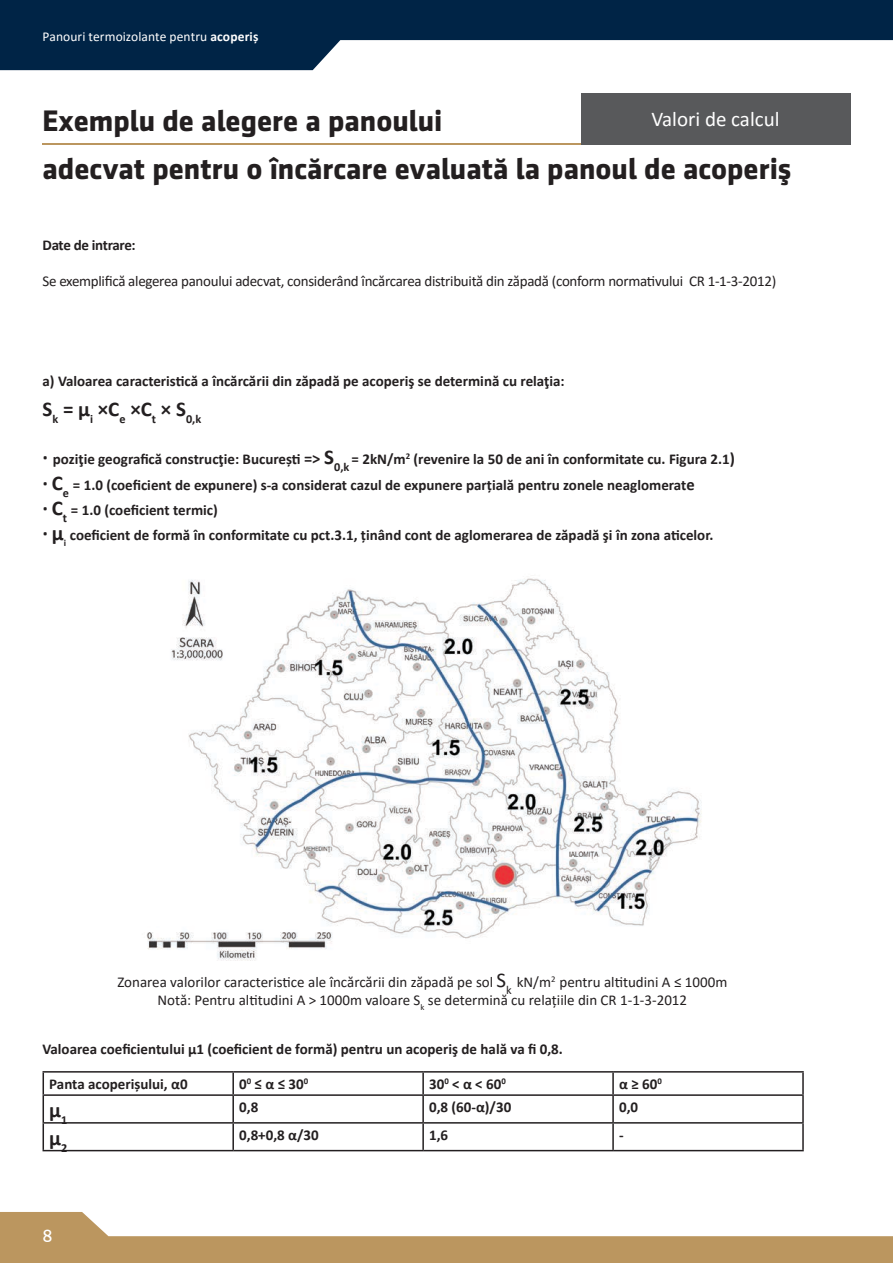
<style>
.page{position:relative;width:893px;height:1263px;background:#fff}
.page>*{position:absolute;margin:0;border:0;box-sizing:border-box;transform-origin:0 0}
.t1{font:700 30px "Sentico Sans DT";color:#231f20}
.t2{font:700 21px "Calibri";color:#231f20}
.t3{font:21px "Calibri";color:#fff}
.t4{font:18px "Ubuntu";color:#fff}
.t5{font:700 15px "Calibri";color:#231f20}
.t6{font:15px "Calibri";letter-spacing:-.01em;color:#231f20}
.t7{font:700 15px "Calibri";letter-spacing:-.025em;color:#231f20}
.t8{font:13.5px "Calibri";letter-spacing:.005em;color:#fff}
.s1{font-weight:700}
.s2{font-size:21px}
.s3{font-size:16.5px}
</style>
<div class="page">
<hr style="left:43px;top:143px;width:538px;height:2px;background:#bb965f">
<svg style="left:0;top:1212px;width:892px;height:51px;fill:#bb965f"></svg>
<svg style="left:892px;top:1236px;width:1px;height:27px"></svg>
<div style="left:581px;top:94px;width:269px;height:51px;background:#58595b"></div>
<img style="left:146px;top:578px;width:556px;height:383px">
<svg style="left:0;top:0;width:893px;height:70px;fill:#002446"></svg>
<hr style="left:43px;top:1071px;width:190px;height:1px;background:#231f20">
<hr style="left:233px;top:1071px;width:190px;height:1px;background:#231f20">
<hr style="left:232px;top:1072px;width:2px;height:22px;background:#231f20">
<hr style="left:423px;top:1071px;width:190px;height:1px;background:#231f20">
<hr style="left:422px;top:1072px;width:2px;height:22px;background:#231f20">
<hr style="left:613px;top:1071px;width:191px;height:1px;background:#231f20">
<hr style="left:612px;top:1072px;width:2px;height:22px;background:#231f20">
<hr style="left:802px;top:1072px;width:2px;height:22px;background:#231f20">
<hr style="left:43px;top:1094px;width:190px;height:2px;background:#231f20">
<hr style="left:233px;top:1094px;width:190px;height:2px;background:#231f20">
<hr style="left:232px;top:1096px;width:2px;height:26px;background:#231f20">
<hr style="left:423px;top:1094px;width:190px;height:2px;background:#231f20">
<hr style="left:422px;top:1096px;width:2px;height:26px;background:#231f20">
<hr style="left:613px;top:1094px;width:191px;height:2px;background:#231f20">
<hr style="left:612px;top:1096px;width:2px;height:26px;background:#231f20">
<hr style="left:802px;top:1096px;width:2px;height:26px;background:#231f20">
<hr style="left:43px;top:1122px;width:190px;height:1px;background:#231f20">
<svg style="left:43px;top:1072px;width:1px;height:78px"></svg>
<hr style="left:233px;top:1122px;width:190px;height:1px;background:#231f20">
<hr style="left:232px;top:1123px;width:2px;height:27px;background:#231f20">
<hr style="left:423px;top:1122px;width:190px;height:1px;background:#231f20">
<hr style="left:422px;top:1123px;width:2px;height:27px;background:#231f20">
<hr style="left:613px;top:1122px;width:191px;height:1px;background:#231f20">
<hr style="left:612px;top:1123px;width:2px;height:27px;background:#231f20">
<hr style="left:802px;top:1123px;width:2px;height:27px;background:#231f20">
<hr style="left:43px;top:1150px;width:190px;height:1px;background:#231f20">
<hr style="left:233px;top:1150px;width:190px;height:1px;background:#231f20">
<hr style="left:423px;top:1150px;width:190px;height:1px;background:#231f20">
<hr style="left:613px;top:1150px;width:191px;height:1px;background:#231f20">
<p class="t8" style="left:43px;top:27px;width:217px">Panouri termoizolante pentru <span class="s1">acoperiș</span></p>
<p class="t1" style="left:43px;top:104px;width:401px">Exemplu de alegere a panoului</p>
<p class="t1" style="left:43px;top:151px;width:750px">adecvat pentru o încărcare evaluată la panoul de acoperiş</p>
<p class="t3" style="left:651px;top:105px;width:130px">Valori de calcul</p>
<p class="t7" style="left:43px;top:234px;width:95px">Date de intrare:</p>
<p class="t6" style="left:43px;top:270px;width:735px">Se exemplifică alegerea panoului adecvat, considerând încărcarea distribuită din zăpadă (conform normativului CR 1-1-3-2012)</p>
<p class="t5" style="left:43px;top:371px;width:524px">a) Valoarea caracteristică a încărcării din zăpadă pe acoperiş se determină cu relaţia:</p>
<p class="t2" style="left:43px;top:394px;width:160px">S<sub>k</sub> = μ<sub>i</sub> ×C<sub>e</sub> ×C<sub>t</sub> × S<sub>0,k</sub></p>
<p class="t5" style="left:43px;top:449px;width:694px"><span class="s2">·</span> poziţie geografică construcţie: București <span class="s3">=&gt;</span> <span class="s2">S</span><sub>0,k</sub> = 2kN/m<sup>2</sup> (revenire la 50 de ani în conformitate cu. Figura 2.1<span class="s3">)</span></p>
<p class="t2" style="left:43px;top:468px;width:28px">·C<sub>e</sub></p>
<p class="t5" style="left:73px;top:474px;width:623px">= 1.0 (coeficient de expunere) s-a considerat cazul de expunere parțială pentru zonele neaglomerat<span class="s3">e</span></p>
<p class="t2" style="left:43px;top:493px;width:26px">·C<sub>t</sub></p>
<p class="t5" style="left:71px;top:499px;width:148px">= 1.0 (coeficient termic)</p>
<p class="t5" style="left:43px;top:524px;width:672px"><span class="s2">· μ</span><sub>i</sub> coeficient de formă în conformitate cu pct.3.1, ținând cont de aglomerarea de zăpadă şi în zona aticelor.</p>
<p class="t6" style="left:117px;top:972px;width:611px">Zonarea valorilor caracteristice ale încărcării din zăpadă pe sol <span class="s2">S</span><sub>k</sub> kN/m<sup>2</sup> pentru altitudini A ≤ 1000m</p>
<p class="t6" style="left:158px;top:990px;width:531px">Notă: Pentru altitudini A &gt; 1000m valoare S<sub>k</sub> se determină cu relațiile din CR 1-1-3-2012</p>
<p class="t5" style="left:43px;top:1038px;width:522px">Valoarea coeficientului μ1 (coeficient de formă) pentru un acoperiş de hală va fi 0,8.</p>
<p class="t5" style="left:49px;top:1073px;width:140px">Panta acoperișului, α0</p>
<p class="t5" style="left:239px;top:1073px;width:71px">0<sup>0</sup> ≤ α ≤ 30<sup>0</sup></p>
<p class="t5" style="left:429px;top:1073px;width:78px">30<sup>0</sup> &lt; α &lt; 60<sup>0</sup></p>
<p class="t5" style="left:619px;top:1073px;width:44px">α ≥ 60<sup>0</sup></p>
<p class="t2" style="left:49px;top:1095px;width:20px">μ<sub>1</sub></p>
<p class="t5" style="left:239px;top:1097px;width:21px">0,8</p>
<p class="t5" style="left:429px;top:1097px;width:84px">0,8 (60-α)/30</p>
<p class="t5" style="left:619px;top:1097px;width:21px">0,0</p>
<p class="t2" style="left:49px;top:1123px;width:20px">μ<sub>2</sub></p>
<p class="t5" style="left:239px;top:1124px;width:81px">0,8+0,8 α/30</p>
<p class="t5" style="left:429px;top:1124px;width:21px">1,6</p>
<p class="t5" style="left:619px;top:1124px;width:6px">-</p>
<p class="t4" style="left:43px;top:1224px;width:12px">8</p>
</div>
